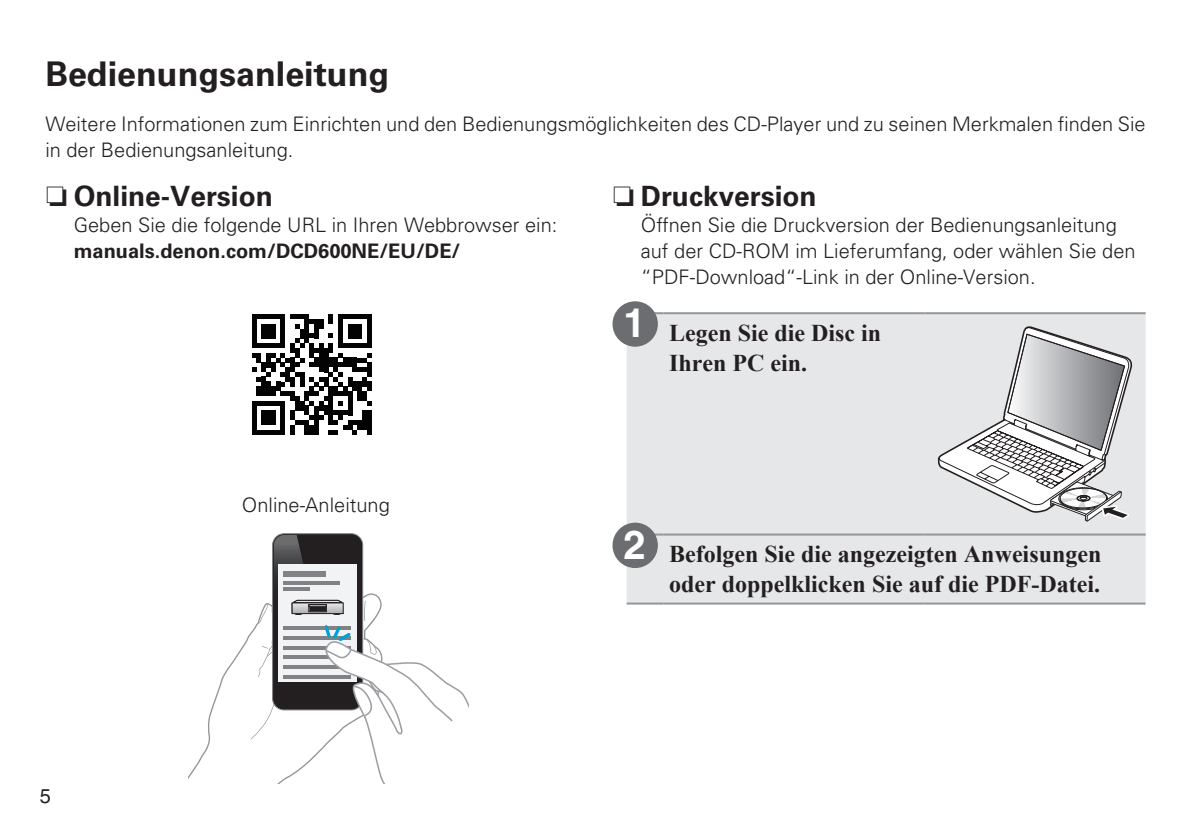
<style>
.page{position:relative;width:1191px;height:840px;background:#fff}
.page>*{position:absolute;margin:0;border:0;box-sizing:border-box;transform-origin:0 0}
.t1{font:700 40px "Helvetica LT Std";color:#fff}
.t2{font:700 34px "Univers LTCYR 65";color:#231f20}
.t3{font:700 28px "Univers LTCYR 65";color:#231f20}
.t4{font:700 24px/30px "Times New Roman";color:#231f20}
.t5{font:300 20px/26px "Univers LTCYR 45";color:#231f20}
.t6{font:700 20px "Univers LTCYR 65";color:#231f20}
.t7{font:20px "Helvetica LT Std";color:#231f20}
.s1{font-family:"Marks For Denon";font-weight:400}
</style>
<div class="page">
<div style="left:626px;top:314px;width:519px;height:288px;background:#e6e7e9"></div>
<hr style="left:663px;top:602px;width:261px;height:2px;background:#939598">
<hr style="left:924px;top:602px;width:221px;height:2px;background:#939598">
<hr style="left:626px;top:312px;width:37px;height:2px;background:#939598">
<hr style="left:663px;top:312px;width:261px;height:2px;background:#939598">
<hr style="left:924px;top:312px;width:221px;height:2px;background:#939598">
<hr style="left:626px;top:602px;width:37px;height:2px;background:#939598">
<hr style="left:626px;top:533px;width:37px;height:2px;background:#939598">
<hr style="left:663px;top:533px;width:261px;height:2px;background:#939598">
<hr style="left:924px;top:533px;width:221px;height:2px;background:#939598">
<svg style="left:938px;top:326px;width:194px;height:195px"></svg>
<div style="left:612px;top:301px;width:46px;height:45px;background:#6c6d70;border-radius:50%"></div>
<div style="left:612px;top:522px;width:46px;height:45px;background:#6c6d70;border-radius:50%"></div>
<svg style="left:252px;top:314px;width:120px;height:120px"></svg>
<div style="left:367px;top:410px;width:5px;height:24px;background:#030303"></div>
<svg style="left:189px;top:534px;width:279px;height:248px"></svg>
<div style="left:309px;top:604px;width:17px;height:7px;border:1px solid #231f20"></div>
<h2 class="t2" style="left:45px;top:50px;width:345px">Bedienungsanleitung</h2>
<p class="t5" style="left:45px;top:110px;width:1101px">Weitere Informationen zum Einrichten und den Bedienungsmöglichkeiten des CD-Player und zu seinen Merkmalen finden Sie in der Bedienungsanleitung.</p>
<h3 class="t3" style="left:45px;top:176px;width:229px"><span class="s1">n</span> Online-Version</h3>
<p class="t5" style="left:74px;top:211px;width:485px">Geben Sie die folgende URL in Ihren Webbrowser ein:</p>
<p class="t6" style="left:74px;top:236px;width:388px">manuals.denon.com/DCD600NE/EU/DE/</p>
<p class="t5" style="left:242px;top:491px;width:149px">Online-Anleitung</p>
<h3 class="t3" style="left:612px;top:176px;width:206px"><span class="s1">n</span> Druckversion</h3>
<p class="t5" style="left:641px;top:211px;width:496px">Öffnen Sie die Druckversion der Bedienungsanleitung auf der CD-ROM im Lieferumfang, oder wählen Sie den “PDF-Download“-Link in der Online-Version.</p>
<h1 class="t1" style="left:623px;top:299px;width:24px">1</h1>
<p class="t4" style="left:669px;top:317px;width:214px">Legen Sie die Disc in<br>Ihren PC ein.</p>
<h1 class="t1" style="left:623px;top:520px;width:24px">2</h1>
<p class="t4" style="left:669px;top:538px;width:433px">Befolgen Sie die angezeigten Anweisungen oder doppelklicken Sie auf die PDF-Datei.</p>
<p class="t7" style="left:40px;top:784px;width:13px">5</p>
</div>
